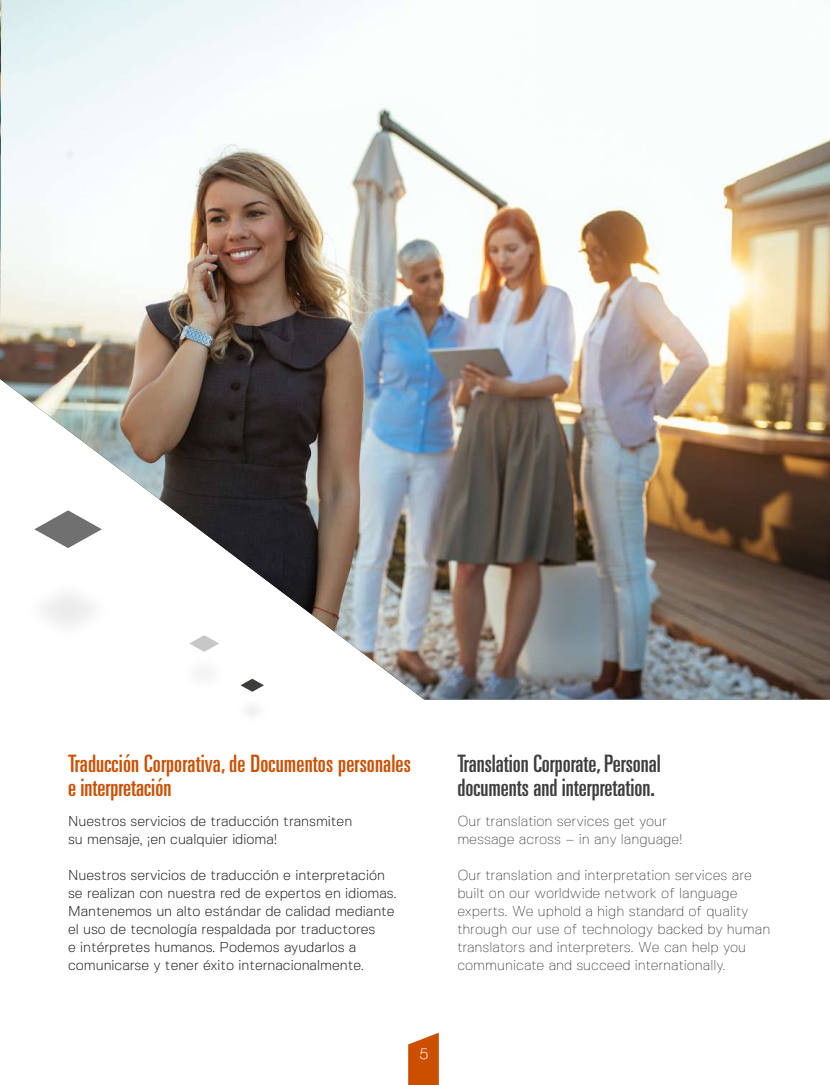
<style>
.page{position:relative;width:830px;height:1085px;background:#fff}
.page>*{position:absolute;margin:0;border:0;box-sizing:border-box;transform-origin:0 0}
.t1{font:ultra-condensed 24px/24px "Univers LT Std";letter-spacing:.005em;color:#cc4f00}
.t2{font:ultra-condensed 24px/24px "Univers LT Std";color:#3e3e3f}
.t3{font:300 15px "Fivo Sans";color:#fff}
.t4{font:300 14.25px/18px "Fivo Sans";color:#231f20}
.t5{font:100 14.25px/18px "Fivo Sans";color:#231f20}
</style>
<div class="page">
<svg style="left:408px;top:1033px;width:30px;height:51px;background:#d1631e"></svg>
<img style="left:0;top:0;width:829px;height:699px">
<div style="left:22px;top:578px;width:92px;height:63px;background:#231f20;opacity:.09"></div>
<svg style="left:34px;top:510px;width:68px;height:38px"></svg>
<img style="left:0;top:0;width:1px;height:322px">
<h1 class="t1" style="left:68px;top:750px;width:344px">Traducción Corporativa, de Documentos personales e interpretación</h1>
<p class="t4" style="left:68px;top:811px;width:285px">Nuestros servicios de traducción transmiten su mensaje, ¡en cualquier idioma!</p>
<p class="t4" style="left:68px;top:865px;width:329px">Nuestros servicios de traducción e interpretación se realizan con nuestra red de expertos en idiomas.<br>Mantenemos un alto estándar de calidad mediante el uso de tecnología respaldada por traductores<br>e intérpretes humanos. Podemos ayudarlos a comunicarse y tener éxito internacionalmente.</p>
<h1 class="t2" style="left:457px;top:750px;width:205px">Translation Corporate, Personal documents and interpretation.</h1>
<p class="t5" style="left:457px;top:811px;width:227px">Our translation services get your message across – in any language!</p>
<p class="t5" style="left:457px;top:865px;width:314px">Our translation and interpretation services are built on our worldwide network of language experts. We uphold a high standard of quality through our use of technology backed by human translators and interpreters. We can help you communicate and succeed internationally.</p>
<p class="t3" style="left:419px;top:1043px;width:11px">5</p>
</div>
